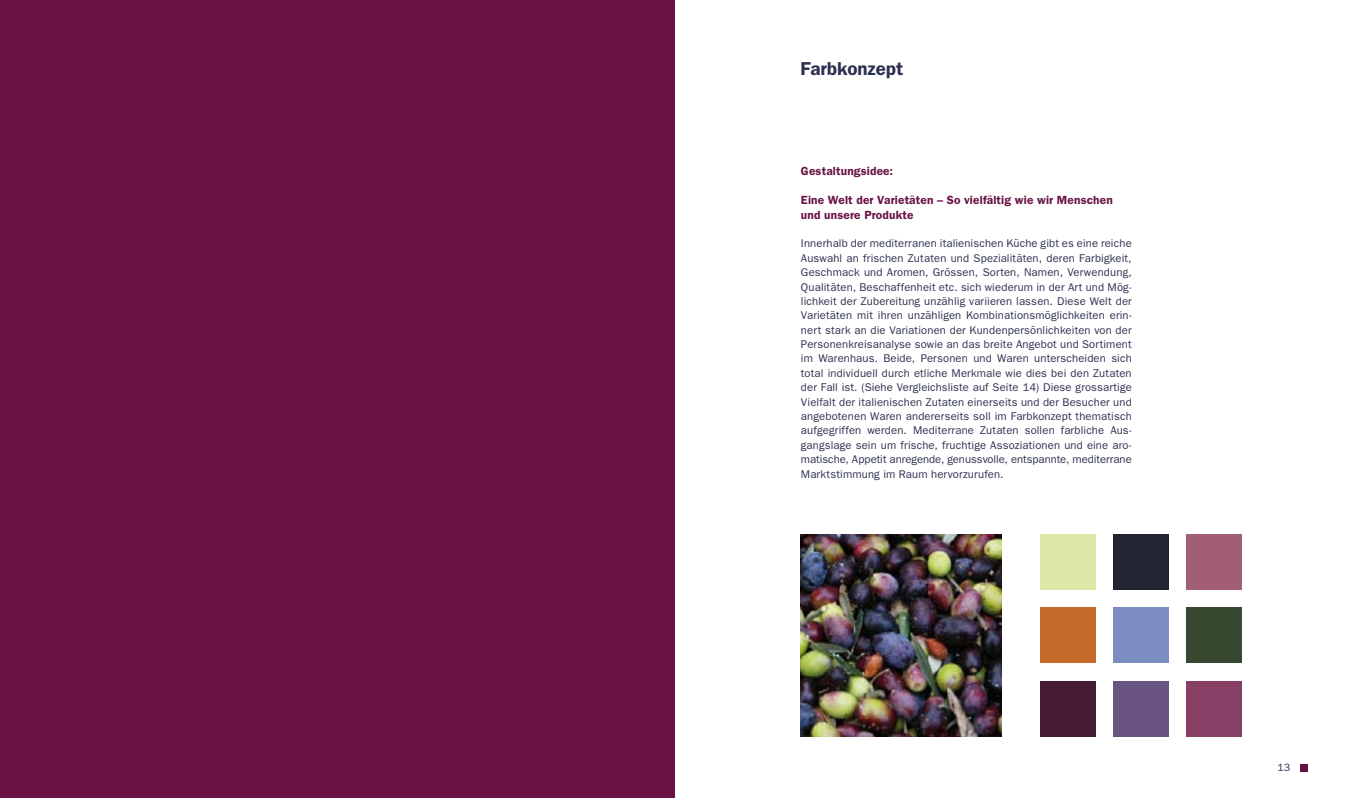
<style>
.page{position:relative;width:1347px;height:798px;background:#fff}
.page>*{position:absolute;margin:0;border:0;box-sizing:border-box;transform-origin:0 0}
.t1{font:600 18.75px "Franklin Gothic";color:#2c3050}
.t2{font:600 11.88px/14.4px "Franklin Gothic";letter-spacing:.01em;color:#681341}
.t3{font:11.25px/14.4px "Franklin Gothic";letter-spacing:.01em;color:#2c3050;text-align:justify}
.t4{font:10.62px "Franklin Gothic";color:#2c3050}
</style>
<div class="page">
<div style="left:1300px;top:763px;width:7px;height:8px;background:#681341"></div>
<div style="left:0;top:0;width:674px;height:797px;background:#681341"></div>
<img style="left:800px;top:534px;width:201px;height:202px">
<div style="left:1040px;top:534px;width:55px;height:55px;background:#dee7a7"></div>
<div style="left:1113px;top:534px;width:55px;height:55px;background:#222431"></div>
<div style="left:1186px;top:534px;width:55px;height:55px;background:#a25e77"></div>
<div style="left:1040px;top:607px;width:55px;height:55px;background:#c66a2a"></div>
<div style="left:1113px;top:607px;width:55px;height:55px;background:#7c8dc1"></div>
<div style="left:1186px;top:607px;width:55px;height:55px;background:#374931"></div>
<div style="left:1040px;top:681px;width:55px;height:55px;background:#451a35"></div>
<div style="left:1113px;top:681px;width:55px;height:55px;background:#6a5482"></div>
<div style="left:1186px;top:681px;width:55px;height:55px;background:#873f65"></div>
<h1 class="t1" style="left:800px;top:58px;width:104px">Farbkonzept</h1>
<p class="t2" style="left:801px;top:164px;width:94px">Gestaltungsidee:</p>
<p class="t2" style="left:801px;top:192px;width:313px">Eine Welt der Varietäten – So vielfältig wie wir Menschen und unsere Produkte</p>
<p class="t3" style="left:801px;top:236px;width:332px">Innerhalb der mediterranen italienischen Küche gibt es eine reiche Auswahl an frischen Zutaten und Spezialitäten, deren Farbigkeit, Geschmack und Aromen, Grössen, Sorten, Namen, Verwendung, Qualitäten, Beschaffenheit etc. sich wiederum in der Art und Mög&shy;lichkeit der Zubereitung unzählig variieren lassen. Diese Welt der Varietäten mit ihren unzähligen Kombinationsmöglichkeiten erin&shy;nert stark an die Variationen der Kundenpersönlichkeiten von der Personenkreisanalyse sowie an das breite Angebot und Sortiment im Warenhaus. Beide, Personen und Waren unterscheiden sich total individuell durch etliche Merkmale wie dies bei den Zutaten der Fall ist. (Siehe Vergleichsliste auf Seite 14) Diese grossartige Vielfalt der italienischen Zutaten einerseits und der Besucher und angebotenen Waren andererseits soll im Farbkonzept thematisch aufgegriffen werden. Mediterrane Zutaten sollen farbliche Aus&shy;gangslage sein um frische, fruchtige Assoziationen und eine aro&shy;matische, Appetit anregende, genussvolle, entspannte, mediterrane Marktstimmung im Raum hervorzurufen.</p>
<p class="t4" style="left:1277px;top:761px;width:14px">13</p>
</div>
